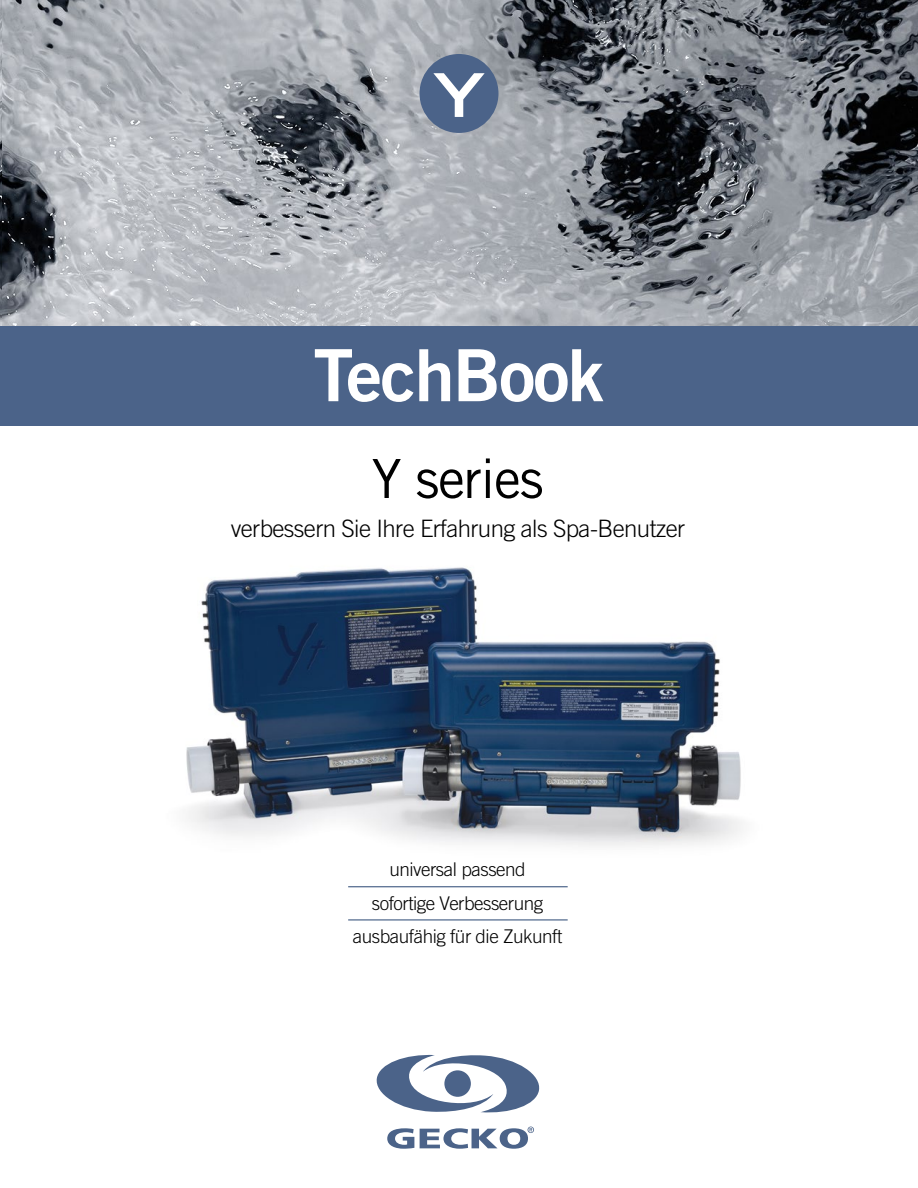
<style>
.page{position:relative;width:918px;height:1188px;background:#fff}
.page>*{position:absolute;margin:0;border:0;box-sizing:border-box;transform-origin:0 0}
.t1{font:72px "Trade Gothic LT Std Bd 2";letter-spacing:-.025em;color:#fff}
.t2{font:54px "Trade Gothic LT Std";letter-spacing:-.025em;color:#000}
.t3{font:300 24px "Trade Gothic LT Std";letter-spacing:-.025em;color:#000}
.t4{font:300 18.9px/33.3px "Trade Gothic LT Std";letter-spacing:-.025em;color:#000;text-align:center}
</style>
<div class="page">
<img style="left:186px;top:567px;width:556px;height:279px">
<img style="left:0;top:0;width:918px;height:326px">
<div style="left:0;top:326px;width:918px;height:99px;background:#4b6389"></div>
<svg style="left:376px;top:1054px;width:164px;height:59px"></svg>
<svg style="left:387px;top:1128px;width:27px;height:21px"></svg>
<svg style="left:420px;top:1127px;width:114px;height:22px"></svg>
<hr style="left:348px;top:886px;width:220px;height:1px;background:#4b6389">
<hr style="left:348px;top:919px;width:220px;height:2px;background:#4b6389">
<div style="left:420px;top:54px;width:78px;height:79px;background:#4b6389;border-radius:50%"></div>
<svg style="left:433px;top:73px;width:52px;height:44px"></svg>
<h1 class="t1" style="left:313px;top:331px;width:292px">TechBook</h1>
<h2 class="t2" style="left:372px;top:446px;width:173px">Y series</h2>
<p class="t3" style="left:231px;top:514px;width:456px">verbessern Sie Ihre Erfahrung als Spa-Benutzer</p>
<p class="t4" style="left:353px;top:853px;width:211px">universal passend<br>sofortige Verbesserung ausbaufähig für die Zukunft</p>
</div>
